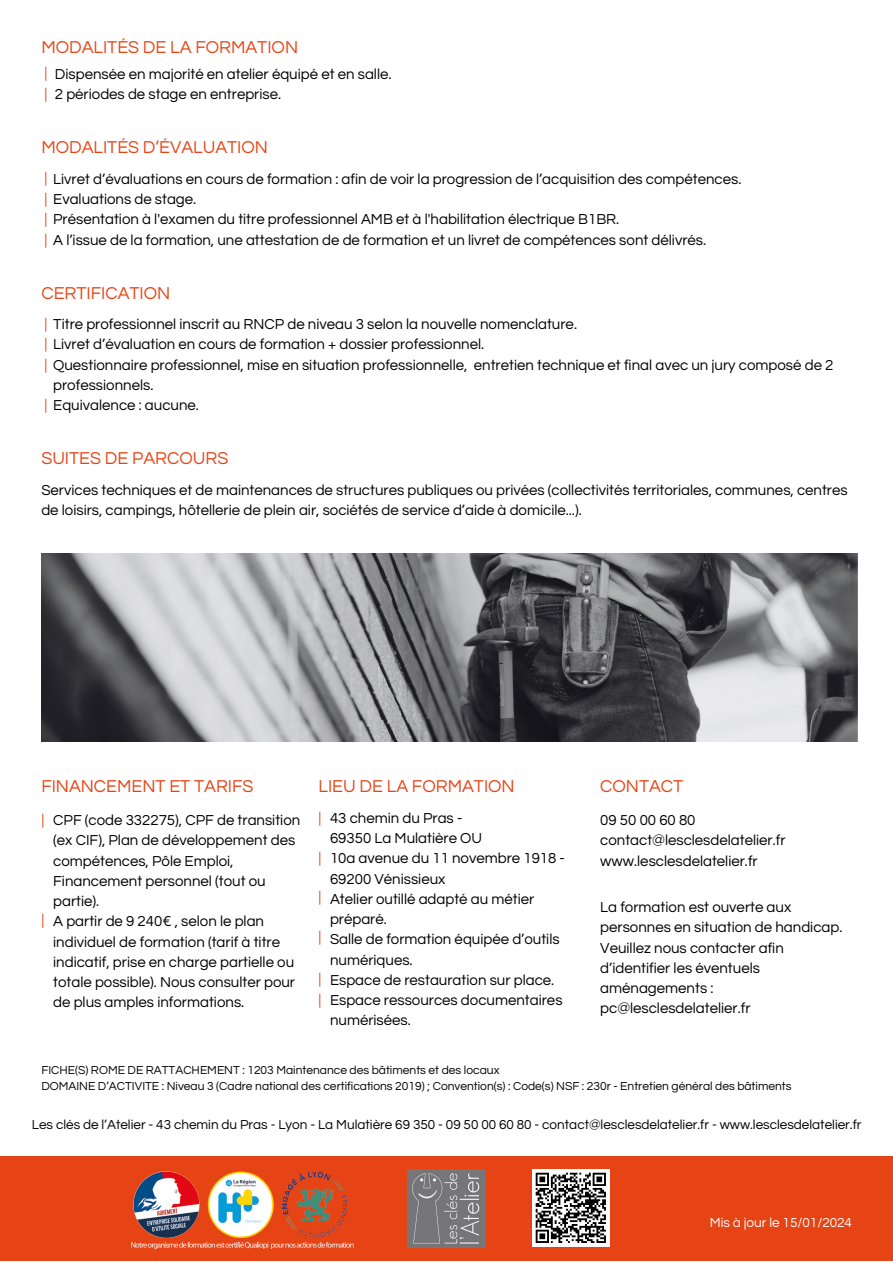
<style>
.page{position:relative;width:893px;height:1264px;background:#fff}
.page>*{position:absolute;margin:0;border:0;box-sizing:border-box;transform-origin:0 0}
.t1{font:17.85px "Questrial";color:#e64415}
.t2{font:15px/20.2px "Questrial";color:#000}
.t3{font:15px "Questrial";color:#e64415}
.t4{font:13.5px "Questrial";color:#000}
.t5{font:13.5px "Questrial";color:#fff}
.t6{font:12px "Questrial";color:#000}
.s1{color:#e64415}
</style>
<div class="page">
<div style="left:0;top:1156px;width:892px;height:104px;background:#e64415"></div>
<div style="left:532px;top:1168px;width:77px;height:78px;background:#fff"></div>
<svg style="left:535px;top:1172px;width:71px;height:71px"></svg>
<img style="left:407px;top:1169px;width:78px;height:78px">
<img style="left:131px;top:1171px;width:223px;height:79px">
<img style="left:41px;top:554px;width:816px;height:188px">
<h2 class="t1" style="left:41px;top:38px;width:258px">MODALITÉS DE LA FORMATION</h2>
<h2 class="t2" style="left:55px;top:64px;width:338px">Dispensée en majorité en atelier équipé et en salle.<br>2 périodes de stage en entreprise.</h2>
<h2 class="t3" style="left:44px;top:66px;width:4px">|</h2>
<h1 class="t3" style="left:44px;top:86px;width:4px">|</h1>
<h2 class="t1" style="left:41px;top:138px;width:228px">MODALITÉS D’ÉVALUATION</h2>
<h1 class="t2" style="left:44px;top:169px;width:698px"><span class="s1">|</span> Livret d’évaluations en cours de formation : afin de voir la progression de l’acquisition des compétences. <span class="s1">|</span> Evaluations de stage.<br><span class="s1">|</span> Présentation à l'examen du titre professionnel AMB et à l'habilitation électrique B1BR.<br><span class="s1">|</span> A l’issue de la formation, une attestation de de formation et un livret de compétences sont délivrés.</h1>
<h2 class="t1" style="left:41px;top:284px;width:130px">CERTIFICATION</h2>
<h1 class="t2" style="left:44px;top:314px;width:534px"><span class="s1">|</span> Titre professionnel inscrit au RNCP de niveau 3 selon la nouvelle nomenclature.</h1>
<h1 class="t2" style="left:44px;top:335px;width:441px"><span class="s1">|</span> Livret d’évaluation en cours de formation + dossier professionnel.</h1>
<h1 class="t2" style="left:44px;top:355px;width:790px"><span class="s1">|</span> Questionnaire professionnel, mise en situation professionnelle, entretien technique et final avec un jury composé de 2</h1>
<h1 class="t2" style="left:53px;top:375px;width:102px">professionnels.</h1>
<h1 class="t2" style="left:44px;top:395px;width:156px"><span class="s1">|</span> Equivalence : aucune.</h1>
<p class="t1" style="left:41px;top:449px;width:188px">SUITES DE PARCOURS</p>
<p class="t2" style="left:41px;top:480px;width:807px">Services techniques et de maintenances de structures publiques ou privées (collectivités territoriales, communes, centres de loisirs, campings, hôtellerie de plein air, sociétés de service d’aide à domicile...).</p>
<h1 class="t1" style="left:41px;top:777px;width:214px">FINANCEMENT ET TARIFS</h1>
<p class="t3" style="left:41px;top:812px;width:4px">|</p>
<p class="t2" style="left:53px;top:810px;width:248px">CPF (code 332275), CPF de transition (ex CIF), Plan de développement des compétences, Pôle Emploi,<br>Financement personnel (tout ou partie).<br>A partir de 9 240€ , selon le plan individuel de formation (tarif à titre indicatif, prise en charge partielle ou totale possible). Nous consulter pour de plus amples informations.</p>
<p class="t3" style="left:41px;top:912px;width:4px">|</p>
<h1 class="t1" style="left:318px;top:777px;width:198px">LIEU DE LA FORMATION</h1>
<p class="t3" style="left:318px;top:810px;width:4px">|</p>
<p class="t3" style="left:318px;top:850px;width:4px">|</p>
<p class="t3" style="left:318px;top:890px;width:4px">|</p>
<p class="t3" style="left:318px;top:930px;width:4px">|</p>
<p class="t3" style="left:318px;top:971px;width:4px">|</p>
<p class="t3" style="left:318px;top:992px;width:4px">|</p>
<h2 class="t2" style="left:330px;top:808px;width:236px">43 chemin du Pras -<br>69350 La Mulatière OU<br>10a avenue du 11 novembre 1918 -<br>69200 Vénissieux<br>Atelier outillé adapté au métier préparé.<br>Salle de formation équipée d’outils numériques.<br>Espace de restauration sur place.<br>Espace ressources documentaires numérisées.</h2>
<h2 class="t1" style="left:600px;top:777px;width:85px">CONTACT</h2>
<h2 class="t2" style="left:600px;top:810px;width:187px">09 50 00 60 80 contact@lesclesdelatelier.fr www.lesclesdelatelier.fr</h2>
<h1 class="t2" style="left:600px;top:897px;width:243px">La formation est ouverte aux personnes en situation de handicap.<br>Veuillez nous contacter afin d’identifier les éventuels aménagements : pc@lesclesdelatelier.fr</h1>
<p class="t6" style="left:41px;top:1064px;width:459px">FICHE(S) ROME DE RATTACHEMENT : 1203 Maintenance des bâtiments et des locaux</p>
<p class="t6" style="left:41px;top:1080px;width:751px">DOMAINE D’ACTIVITE : Niveau 3 (Cadre national des certifications 2019) ; Convention(s) : Code(s) NSF : 230r - Entretien général des bâtiments</p>
<p class="t4" style="left:32px;top:1117px;width:831px">Les clés de l’Atelier - 43 chemin du Pras - Lyon - La Mulatière 69 350 - 09 50 00 60 80 - contact@lesclesdelatelier.fr - www.lesclesdelatelier.fr</p>
<h2 class="t5" style="left:709px;top:1215px;width:144px">Mis à jour le 15/01/2024</h2>
</div>
